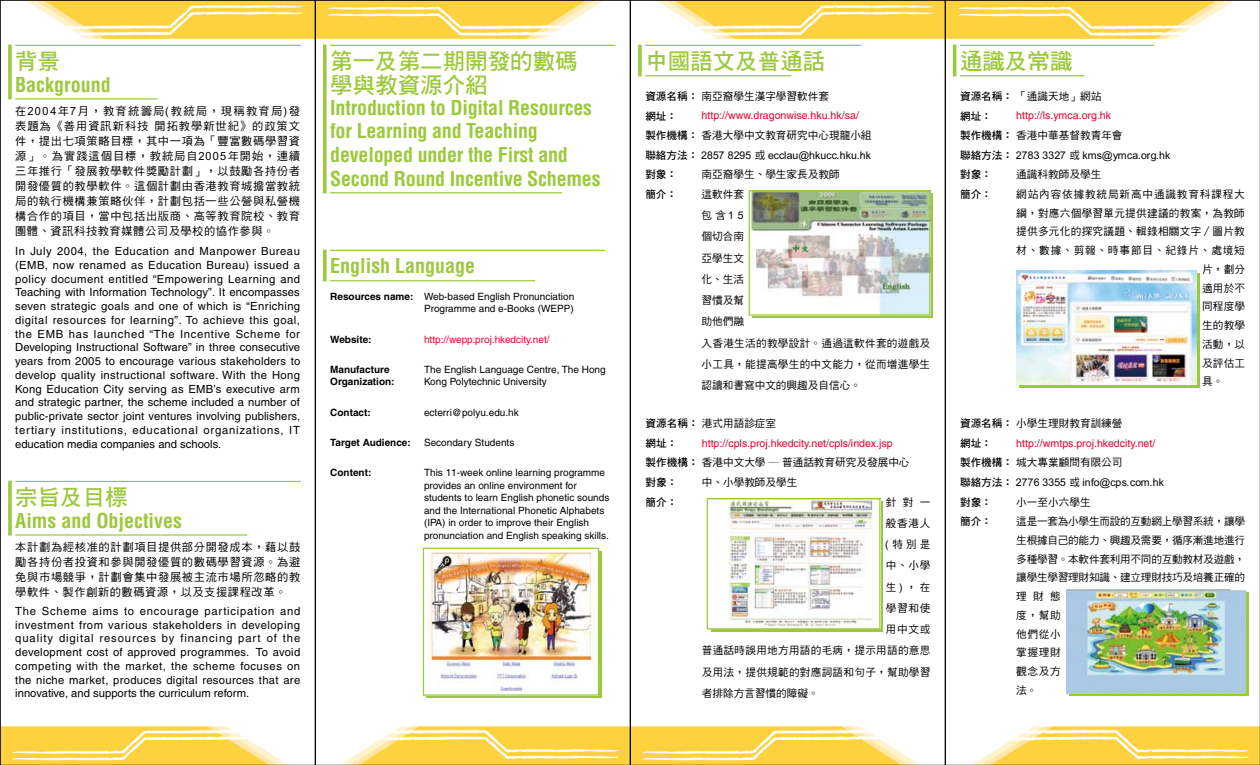
<style>
.page{position:relative;width:1260px;height:765px;background:#fff}
.page>*{position:absolute;margin:0;border:0;box-sizing:border-box;transform-origin:0 0}
.t1{font:22.5px/23.8px "DF Hei Bd HK BF";color:#9cc93b}
.t2{font:700 condensed 20px/23.8px "Helvetica";letter-spacing:-.01em;color:#9cc93b}
.t3{font:11.25px/13.8px "Helvetica";color:#000;text-align:justify}
.t4{font:11.25px/15px "DF Hei Md HK BF";letter-spacing:.06em;color:#000;text-align:justify}
.t5{font:10.62px/19.6px "DF Hei Md HK BF";color:#000}
.t6{font:10.62px/21.2px "DF Hei Md HK BF";letter-spacing:.025em;color:#000}
.t7{font:10.62px "Helvetica";color:#e6002d}
.t8{font:10.62px/18.8px "DF Hei Md HK BF";letter-spacing:-.02em;color:#000}
.t9{font:10.62px "DF Hei Md HK BF";letter-spacing:.08em;color:#000}
.t10{font:10.62px "DF Hei Bd HK BF";color:#000}
.t11{font:10px/12.5px "Helvetica";color:#000}
.t12{font:700 10px "Helvetica";color:#000}
.t13{font:10px "Helvetica";color:#e6002d}
.s1{font-weight:700}
.s2{font-family:"DF Hei Bd HK BF"}
</style>
<div class="page">
<img style="left:2px;top:2px;width:1256px;height:761px">
<hr style="left:960px;top:45px;width:194px;height:1px;background:#9cc93b">
<hr style="left:960px;top:75px;width:124px;height:1px;background:#9cc93b">
<hr style="left:953px;top:45px;width:3px;height:31px;background:#9cc93b">
<hr style="left:645px;top:45px;width:216px;height:1px;background:#9cc93b">
<hr style="left:645px;top:75px;width:146px;height:1px;background:#9cc93b">
<svg style="left:638px;top:45px;width:4px;height:31px"></svg>
<img style="left:709px;top:500px;width:170px;height:128px">
<hr style="left:330px;top:45px;width:286px;height:1px;background:#9cc93b">
<hr style="left:330px;top:192px;width:232px;height:1px;background:#9cc93b">
<svg style="left:323px;top:45px;width:4px;height:149px"></svg>
<hr style="left:330px;top:250px;width:275px;height:1px;background:#9cc93b">
<hr style="left:330px;top:280px;width:205px;height:1px;background:#9cc93b">
<svg style="left:323px;top:250px;width:4px;height:31px"></svg>
<hr style="left:15px;top:481px;width:286px;height:1px;background:#9cc93b">
<hr style="left:15px;top:534px;width:232px;height:2px;background:#9cc93b">
<svg style="left:8px;top:481px;width:4px;height:55px"></svg>
<hr style="left:15px;top:45px;width:286px;height:1px;background:#9cc93b">
<hr style="left:15px;top:98px;width:143px;height:2px;background:#9cc93b">
<svg style="left:8px;top:45px;width:4px;height:54px"></svg>
<div style="left:426px;top:551px;width:175px;height:147px;background:#9cc93b"></div>
<img style="left:425px;top:550px;width:172px;height:144px">
<svg style="left:752px;top:194px;width:181px;height:124px"></svg>
<img style="left:751px;top:192px;width:177px;height:122px">
<div style="left:1019px;top:273px;width:180px;height:114px;background:#9cc93b"></div>
<img style="left:1017px;top:270px;width:180px;height:115px">
<svg style="left:1069px;top:592px;width:179px;height:104px"></svg>
<img style="left:1066px;top:589px;width:179px;height:105px">
<div style="left:423px;top:548px;width:176px;height:148px;border:1px solid #9cc93b"></div>
<div style="left:749px;top:190px;width:181px;height:126px;border:1px solid #9cc93b"></div>
<div style="left:707px;top:498px;width:174px;height:132px;border:1px solid #9cc93b"></div>
<h1 class="t1" style="left:15px;top:50px;width:47px">背景</h1>
<h2 class="t2" style="left:15px;top:73px;width:97px">Background</h2>
<p class="t4" style="left:15px;top:104px;width:287px">在2004年7月，教育統籌局(教統局，現稱教育局)發表題為《善用資訊新科技開拓教學新世紀》的政策文件，提出七項策略目標，其中一項為「豐富數碼學習資源」。為實踐這個目標，教統局自2005年開始，連續三年推行「發展教學軟件獎勵計劃」，以鼓勵各持份者開發優質的教學軟件。這個計劃由香港教育城擔當教統局的執行機構兼策略伙伴，計劃包括一些公營與私營機構合作的項目，當中包括出版商、高等教育院校、教育團體、資訊科技教育媒體公司及學校的協作參與。</p>
<p class="t3" style="left:15px;top:244px;width:287px">In July 2004, the Education and Manpower Bureau (EMB, now renamed as Education Bureau) issued a policy document entitled “Empowering Learning and Teaching with Information Technology”. It encompasses seven strategic goals and one of which is “Enriching digital resources for learning”. To achieve this goal, the EMB has launched “The Incentive Scheme for Developing Instructional Software” in three consecutive years from 2005 to encourage various stakeholders to develop quality instructional software. With the Hong Kong Education City serving as EMB’s executive arm and strategic partner, the scheme included a number of public-private sector joint ventures involving publishers, tertiary institutions, educational organizations, IT education media companies and schools.</p>
<h1 class="t1" style="left:15px;top:486px;width:114px">宗旨及目標</h1>
<h2 class="t2" style="left:15px;top:509px;width:168px">Aims and Objectives</h2>
<p class="t4" style="left:15px;top:540px;width:287px">本計劃為經核准的計劃項目提供部分開發成本，藉以鼓勵各持份者投資和參與開發優質的數碼學習資源。為避免與市場競爭，計劃會集中發展被主流市場所忽略的教學軟件、製作創新的數碼資源，以及支援課程改革。</p>
<p class="t3" style="left:15px;top:604px;width:287px">The Scheme aims to encourage participation and investment from various stakeholders in developing quality digital resources by financing part of the development cost of approved programmes. To avoid competing with the market, the scheme focuses on the niche market, produces digital resources that are innovative, and supports the curriculum reform.</p>
<h1 class="t1" style="left:330px;top:50px;width:249px">第一及第二期開發的數碼學與教資源介紹</h1>
<h2 class="t2" style="left:330px;top:95px;width:272px">Introduction to Digital Resources for Learning and Teaching developed under the First and<br>Second Round Incentive Schemes</h2>
<h2 class="t2" style="left:330px;top:253px;width:146px">English Language</h2>
<p class="t11" style="left:330px;top:290px;width:245px;text-align:right"><span class="s1">Resources name:</span> Web-based English Pronunciation<br>Programme and e-Books (WEPP)</p>
<p class="t12" style="left:330px;top:333px;width:43px">Website:</p>
<p class="t13" style="left:424px;top:333px;width:127px">http://wepp.proj.hkedcity.net/</p>
<p class="t12" style="left:330px;top:363px;width:61px">Manufacture</p>
<p class="t11" style="left:424px;top:363px;width:183px">The English Language Centre, The Hong<br>Kong Polytechnic University</p>
<p class="t12" style="left:330px;top:406px;width:42px">Contact:</p>
<p class="t11" style="left:424px;top:406px;width:96px">ecterri@polyu.edu.hk</p>
<p class="t12" style="left:330px;top:436px;width:82px">Target Audience:</p>
<p class="t11" style="left:424px;top:436px;width:92px">Secondary Students</p>
<p class="t12" style="left:330px;top:466px;width:43px">Content:</p>
<p class="t11" style="left:424px;top:466px;width:187px">This 11-week online learning programme provides an online environment for students to learn English phonetic sounds and the International Phonetic Alphabets (IPA) in order to improve their English pronunciation and English speaking skills.</p>
<p class="t12" style="left:330px;top:376px;width:66px">Organization:</p>
<h1 class="t1" style="left:645px;top:50px;width:181px">中國語文及普通話</h1>
<p class="t5" style="left:645px;top:87px;width:185px"><span class="s2">資源名稱：</span> 南亞裔學生漢字學習軟件套</p>
<p class="t10" style="left:645px;top:110px;width:33px">網址：</p>
<p class="t7" style="left:702px;top:110px;width:159px">http://www.dragonwise.hku.hk/sa/</p>
<p class="t5" style="left:645px;top:126px;width:228px"><span class="s2">製作機構：</span> 香港大學中文教育研究中心現龍小組<span class="s2">聯絡方法：</span> 2857 8295 或 ecclau@hkucc.hku.hk</p>
<p class="t10" style="left:645px;top:169px;width:33px">對象：</p>
<p class="t5" style="left:702px;top:165px;width:140px">南亞裔學生、學生家長及教師</p>
<p class="t10" style="left:645px;top:189px;width:33px">簡介：</p>
<p class="t6" style="left:702px;top:184px;width:230px">這軟件套<br>包含15<br>個切合南<br>亞學生文<br>化、生活<br>習慣及幫<br>助他們融<br>入香港生活的教學設計。通過這軟件套的遊戲及小工具，能提高學生的中文能力，從而增進學生認讀和書寫中文的興趣及自信心。</p>
<p class="t5" style="left:646px;top:414px;width:132px"><span class="s2">資源名稱：</span> 港式用語診症室</p>
<p class="t10" style="left:646px;top:438px;width:33px">網址：</p>
<p class="t7" style="left:702px;top:437px;width:192px">http://cpls.proj.hkedcity.net/cpls/index.jsp</p>
<p class="t5" style="left:646px;top:453px;width:266px"><span class="s2">製作機構：</span> 香港中文大學 ─ 普通話教育研究及發展中心</p>
<p class="t10" style="left:646px;top:477px;width:33px">對象：</p>
<p class="t5" style="left:702px;top:473px;width:97px">中、小學教師及學生</p>
<p class="t10" style="left:646px;top:496px;width:33px">簡介：</p>
<p class="t5" style="left:886px;top:492px;width:46px">針對一</p>
<p class="t5" style="left:886px;top:514px;width:46px">般香港人</p>
<p class="t5" style="left:886px;top:535px;width:46px">(特別是</p>
<p class="t5" style="left:886px;top:556px;width:46px">中、小學</p>
<p class="t5" style="left:886px;top:577px;width:46px">生)，在</p>
<p class="t5" style="left:886px;top:599px;width:46px">學習和使</p>
<p class="t5" style="left:886px;top:620px;width:46px">用中文或</p>
<p class="t6" style="left:702px;top:640px;width:230px">普通話時誤用地方用語的毛病，提示用語的意思</p>
<p class="t6" style="left:702px;top:662px;width:230px">及用法，提供規範的對應詞語和句子，幫助學習</p>
<p class="t5" style="left:702px;top:684px;width:118px">者排除方言習慣的障礙。</p>
<h1 class="t1" style="left:960px;top:50px;width:114px">通識及常識</h1>
<p class="t5" style="left:960px;top:87px;width:143px"><span class="s2">資源名稱：</span> 「通識天地」網站</p>
<p class="t10" style="left:960px;top:110px;width:33px">網址：</p>
<p class="t7" style="left:1016px;top:110px;width:96px">http://ls.ymca.org.hk</p>
<p class="t5" style="left:960px;top:126px;width:213px"><span class="s2">製作機構：</span> 香港中華基督教青年會<br><span class="s2">聯絡方法：</span> 2783 3327 或 kms@ymca.org.hk</p>
<p class="t10" style="left:960px;top:169px;width:33px">對象：</p>
<p class="t5" style="left:1016px;top:165px;width:86px">通識科教師及學生</p>
<p class="t10" style="left:960px;top:189px;width:33px">簡介：</p>
<p class="t9" style="left:1016px;top:189px;width:230px">網站內容依據教統局新高中通識教育科課程大</p>
<p class="t6" style="left:1016px;top:203px;width:230px">綱，對應六個學習單元提供建議的教案，為教師</p>
<p class="t6" style="left:1016px;top:221px;width:230px">提供多元化的探究議題、輯錄相關文字／圖片教</p>
<p class="t9" style="left:1016px;top:245px;width:230px">材、數據、剪報、時事節目、紀錄片、處境短</p>
<p class="t5" style="left:1202px;top:260px;width:44px">片，劃分</p>
<p class="t5" style="left:1202px;top:278px;width:44px">適用於不</p>
<p class="t5" style="left:1202px;top:297px;width:44px">同程度學</p>
<p class="t5" style="left:1202px;top:316px;width:44px">生的教學</p>
<p class="t5" style="left:1202px;top:335px;width:44px">活動，以</p>
<p class="t5" style="left:1202px;top:353px;width:44px">及評估工</p>
<p class="t5" style="left:1202px;top:372px;width:23px">具。</p>
<p class="t5" style="left:960px;top:414px;width:164px"><span class="s2">資源名稱：</span> 小學生理財教育訓練營</p>
<p class="t10" style="left:960px;top:438px;width:33px">網址：</p>
<p class="t7" style="left:1016px;top:437px;width:141px">http://wmtps.proj.hkedcity.net/</p>
<p class="t5" style="left:960px;top:453px;width:206px"><span class="s2">製作機構：</span> 城大專業顧問有限公司<br><span class="s2">聯絡方法：</span> 2776 3355 或 info@cps.com.hk</p>
<p class="t10" style="left:960px;top:496px;width:33px">對象：</p>
<p class="t5" style="left:1016px;top:492px;width:76px">小一至小六學生</p>
<p class="t10" style="left:960px;top:516px;width:33px">簡介：</p>
<p class="t8" style="left:1016px;top:512px;width:230px">這是一套為小學生而設的互動網上學習系統，讓學生根據自己的能力、興趣及需要，循序漸進地進行多種學習。本軟件套利用不同的互動教材及遊戲，讓學生學習理財知識、建立理財技巧及培養正確的理財態<br>度，幫助<br>他們從小<br>掌握理財<br>觀念及方<br>法。</p>
</div>
